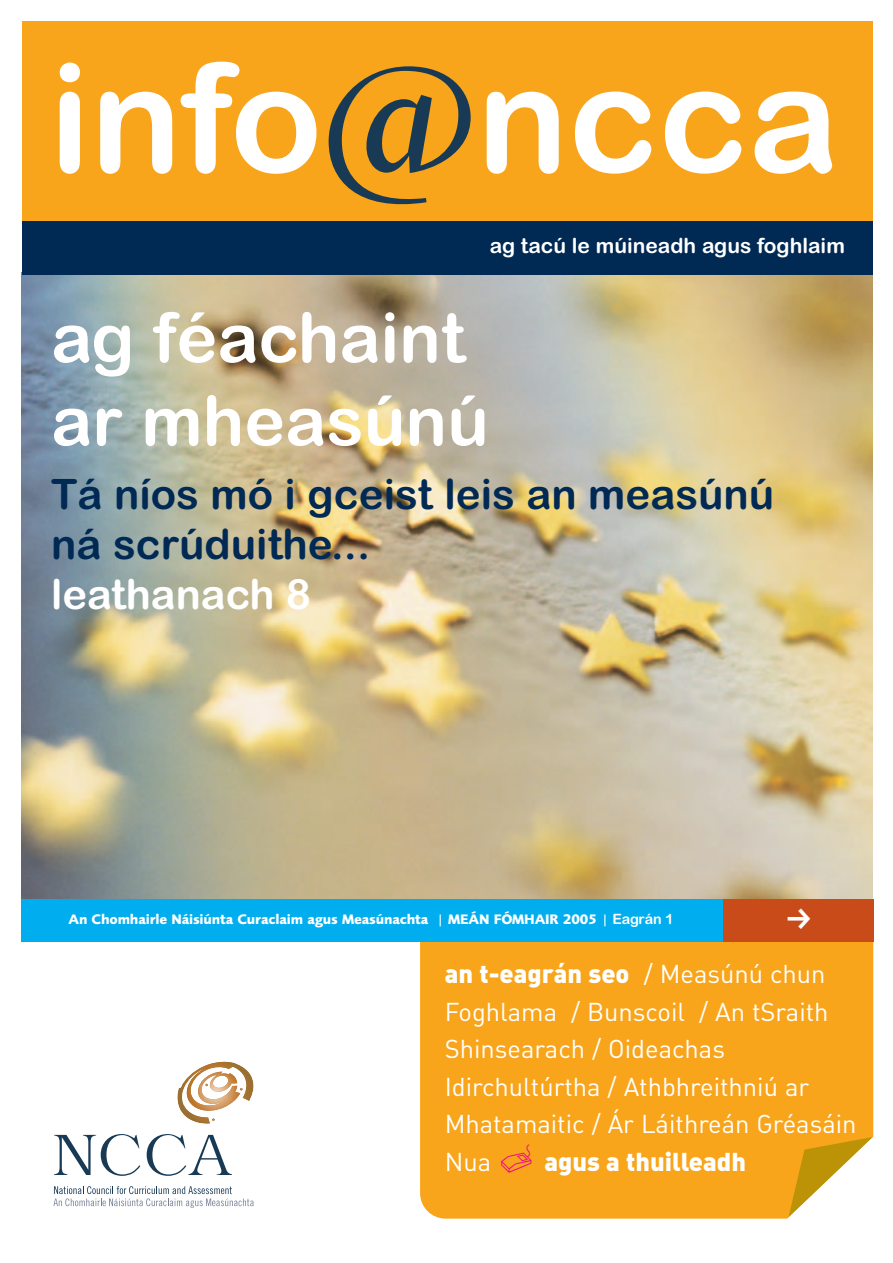
<style>
.page{position:relative;width:893px;height:1263px;background:#fff}
.page>*{position:absolute;margin:0;border:0;box-sizing:border-box;transform-origin:0 0}
.t1{font:151.5px "Arial Rounded MT Bold";color:#fff}
.t2{font:69px/83.1px "Arial Rounded MT Bold";color:#fff}
.t3{font:42px/50.4px "Arial Rounded MT Bold";color:#002954}
.t4{font:41.7px "Arial Rounded MT Bold";color:#fff}
.t5{font:36px "FF Dingbests";color:#fff}
.t6{font:25.5px/37.5px "DIN Regular Alternate";color:#fff}
.t7{font:25.5px "DIN Black Alternate";color:#fff}
.t8{font:21px "Arial Rounded MT Bold";color:#fff}
.t9{font:700 14.25px "Foundry Sans";letter-spacing:-.01em;color:#fff}
.s1{font-family:"Prensa";color:#193a54}
.s2{font-family:"Arial Rounded MT Bold";font-weight:400}
.s3{font-family:"DIN Regular Alternate"}
.s4{font-family:"FF Dingbests";font-size:36px;color:#ed028c}
</style>
<div class="page">
<img style="left:22px;top:275px;width:850px;height:624px">
<div style="left:420px;top:911px;width:453px;height:308px;background:#f9a51b;border-radius:26px"></div>
<svg style="left:785px;top:1137px;width:88px;height:82px"></svg>
<svg style="left:54px;top:1134px;width:178px;height:42px"></svg>
<svg style="left:53px;top:1186px;width:200px;height:22px"></svg>
<svg style="left:177px;top:1062px;width:76px;height:62px"></svg>
<div style="left:22px;top:899px;width:717px;height:42px;background:#00aeef"></div>
<div style="left:22px;top:21px;width:850px;height:213px;background:#f9a51b"></div>
<div style="left:22px;top:221px;width:850px;height:54px;background:#002954"></div>
<div style="left:723px;top:899px;width:151px;height:42px;background:#c94b19"></div>
<h1 class="t1" style="left:49px;top:62px;width:790px">info<span class="s1">@</span>ncca</h1>
<p class="t8" style="left:490px;top:238px;width:356px">ag tacú le múineadh agus foghlaim</p>
<h2 class="t2" style="left:51px;top:303px;width:439px">ag féachaint ar mheasúnú</h2>
<h3 class="t3" style="left:51px;top:473px;width:724px">Tá níos mó i gceist leis an measúnú ná scrúduithe...</h3>
<h3 class="t4" style="left:51px;top:579px;width:261px">leathanach 8</h3>
<p class="t9" style="left:69px;top:914px;width:606px">An Chomhairle Náisiúnta Curaclaim agus Measúnachta | MEÁN FÓMHAIR 2005 | <span class="s2">Eagrán 1</span></p>
<h3 class="t5" style="left:784px;top:898px;width:30px">f</h3>
<p class="t7" style="left:445px;top:965px;width:382px">an t-eagrán seo <span class="s3">/ Measúnú chun</span></p>
<p class="t6" style="left:445px;top:996px;width:413px">Foghlama / Bunscoil / An tSraith<br>Shinsearach / Oideachas<br>Idirchultúrtha / Athbhreithniú ar<br>Mhatamaitic / Ár Láithreán Gréasáin</p>
<p class="t7" style="left:445px;top:1152px;width:303px"><span class="s3">Nua</span> <span class="s4">w</span> agus a thuilleadh</p>
</div>
